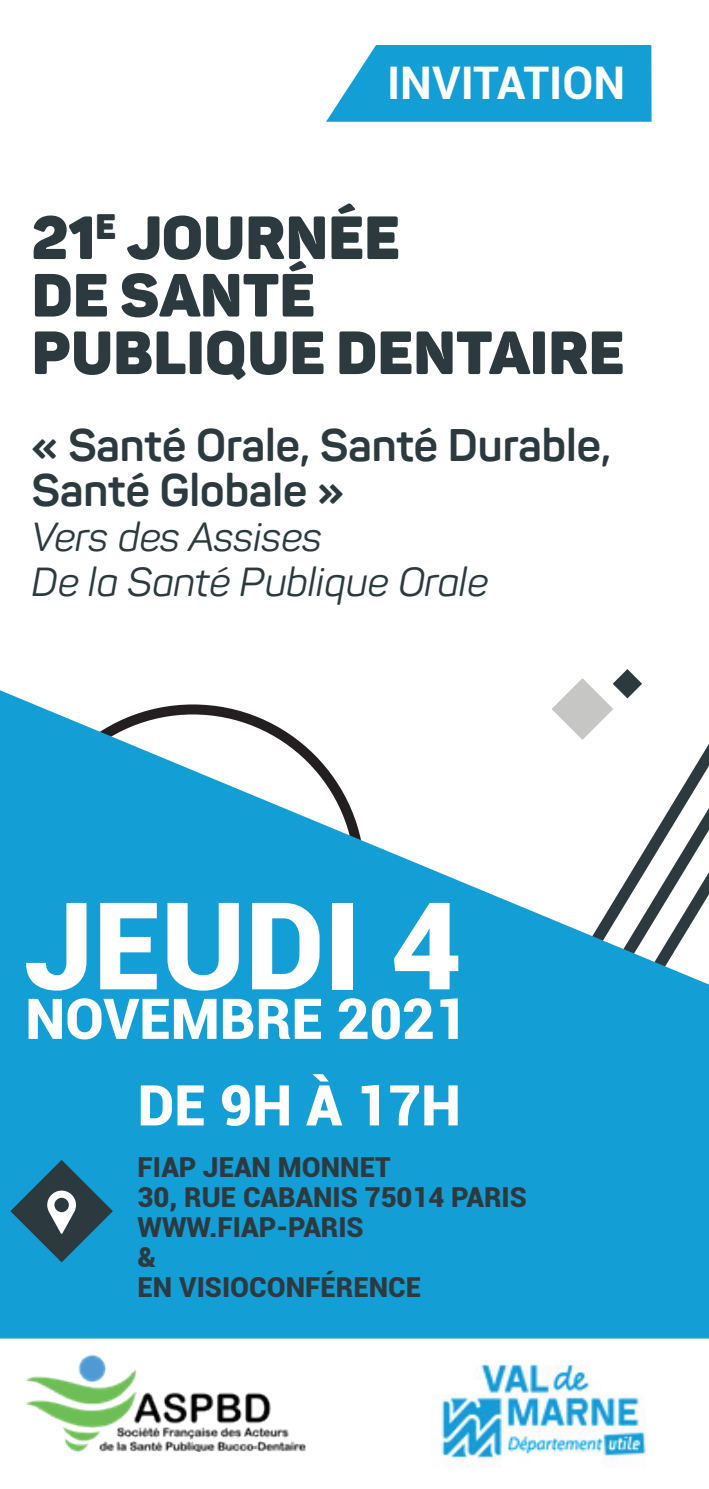
<style>
.page{position:relative;width:709px;height:1489px;background:#fff}
.page>*{position:absolute;margin:0;border:0;box-sizing:border-box;transform-origin:0 0}
.t1{font:900 121.5px "Roboto";color:#fff}
.t2{font:900 60px/57.5px "Panton";letter-spacing:.01em;color:#2c3a3f}
.t3{font:900 56.25px "Roboto";color:#fff}
.t4{font:700 45px/45px "Panton";color:#2c3a3f}
.t5{font:700 45px "Roboto";color:#fff}
.t6{font:italic 40px/45px "Panton";color:#2c3a3f}
.t7{font:900 27.5px/30px "Roboto";color:#2c3a3f}
</style>
<div class="page">
<svg style="left:0;top:690px;width:709px;height:648px;fill:#149ed6"></svg>
<svg style="left:551px;top:669px;width:91px;height:70px"></svg>
<svg style="left:10px;top:1159px;width:103px;height:103px;background:#2c7896"></svg>
<img style="left:26px;top:1354px;width:279px;height:97px">
<img style="left:441px;top:1364px;width:205px;height:102px">
<svg style="left:326px;top:45px;width:325px;height:77px;background:#26a5d9"></svg>
<h3 class="t5" style="left:387px;top:52px;width:239px">INVITATION</h3>
<h2 class="t2" style="left:32px;top:208px;width:594px">21<sup>E</sup> JOURNÉE<br>DE SANTÉ<br>PUBLIQUE DENTAIRE</h2>
<h3 class="t4" style="left:32px;top:423px;width:581px">« Santé Orale, Santé Durable,<br>Santé Globale »</h3>
<h3 class="t6" style="left:32px;top:514px;width:458px">Vers des Assises<br>De la Santé Publique Orale</h3>
<h1 class="t1" style="left:25px;top:860px;width:437px">JEUDI 4</h1>
<h3 class="t3" style="left:25px;top:978px;width:443px">NOVEMBRE 2021</h3>
<h3 class="t3" style="left:138px;top:1065px;width:325px">DE 9H À 17H</h3>
<p class="t7" style="left:138px;top:1151px;width:391px">FIAP JEAN MONNET<br>30, RUE CABANIS 75014 PARIS<br>WWW.FIAP-PARIS<br>&amp;<br>EN VISIOCONFÉRENCE</p>
</div>
